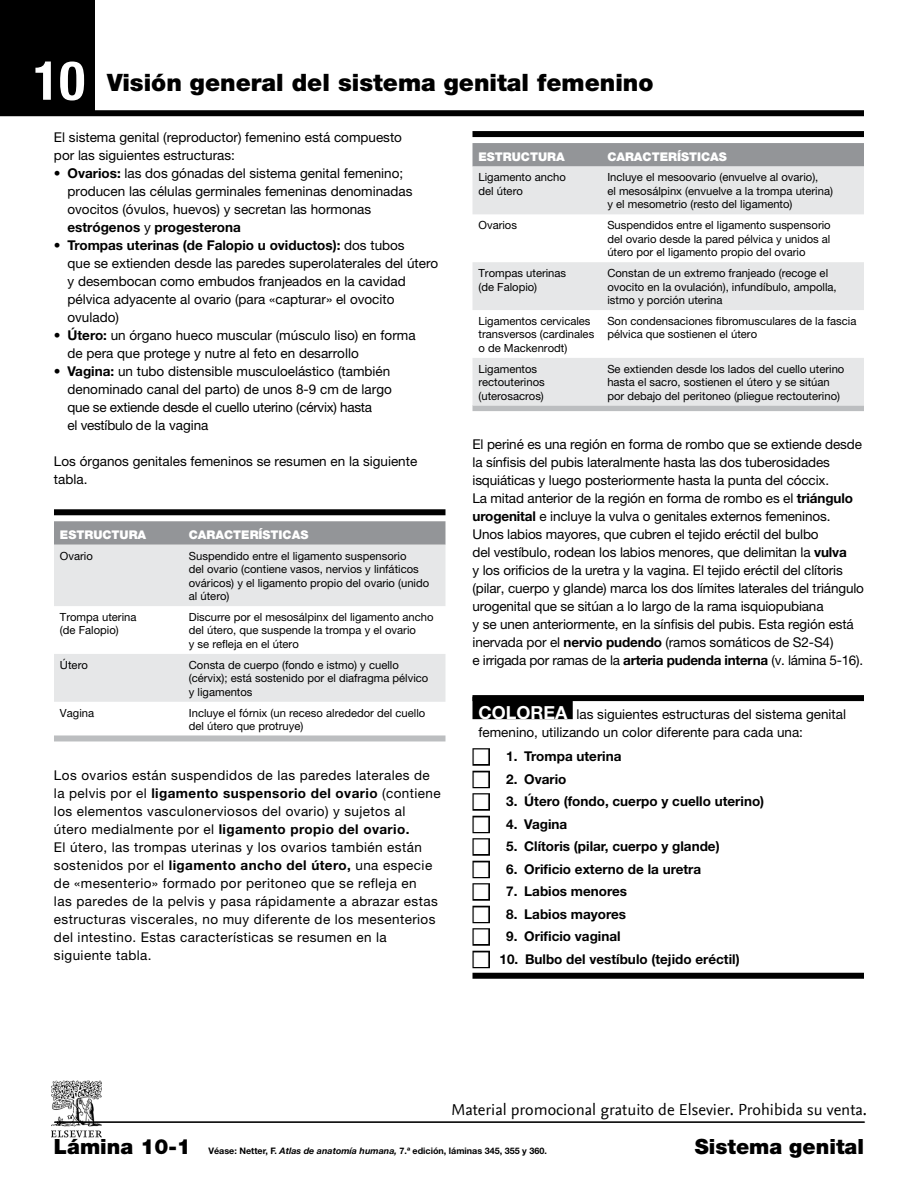
<style>
.page{position:relative;width:918px;height:1188px;background:#fff}
.page>*{position:absolute;margin:0;border:0;box-sizing:border-box;transform-origin:0 0}
.t1{font:700 condensed 54px "Helvetica Neue";color:#fff}
.t2{font:900 24px "Helvetica Neue";color:#000}
.t3{font:900 21px "Helvetica Neue";color:#000}
.t4{font:16.5px "Nexus Sans Offc Pro";color:#000}
.t5{font:13.5px/18px "Helvetica Neue";color:#000}
.t6{font:13.5px/18px "Helvetica Neue";letter-spacing:.03em;color:#000}
.t7{font:700 13.5px "Helvetica Neue";color:#000}
.t8{font:900 12px "Helvetica Neue";color:#fff}
.t9{font:11.25px/13.5px "Helvetica Neue";color:#000}
.t10{font:700 9px "Helvetica Neue";color:#000}
.s1{font-weight:700}
.s2{font-weight:700;font-size:18px;color:#fff}
.s3{font-style:italic}
</style>
<div class="page">
<img style="left:51px;top:1081px;width:51px;height:56px">
<div style="left:0;top:0;width:94px;height:114px;background:#000"></div>
<hr style="left:54px;top:1122px;width:810px;height:1px;background:#000">
<div style="left:0;top:110px;width:864px;height:6px;background:#000"></div>
<div style="left:54px;top:509px;width:391px;height:6px;background:#000"></div>
<div style="left:54px;top:735px;width:391px;height:6px;background:#bcbec0"></div>
<svg style="left:54px;top:521px;width:391px;height:24px;background:#95979a"></svg>
<svg style="left:54px;top:545px;width:391px;height:157px;fill:#e6e7e8"></svg>
<div style="left:472px;top:131px;width:392px;height:6px;background:#000"></div>
<div style="left:472px;top:405px;width:392px;height:6px;background:#bcbec0"></div>
<div style="left:472px;top:695px;width:392px;height:6px;background:#000"></div>
<div style="left:472px;top:697px;width:101px;height:22px;background:#000"></div>
<div style="left:472px;top:973px;width:392px;height:6px;background:#000"></div>
<div style="left:472px;top:143px;width:392px;height:24px;background:#939598"></div>
<svg style="left:472px;top:167px;width:392px;height:239px;fill:#e6e7e8"></svg>
<hr style="left:55px;top:1122px;width:810px;height:1px;background:#000">
<h1 class="t1" style="left:33px;top:48px;width:53px">10</h1>
<h2 class="t2" style="left:107px;top:68px;width:548px">Visión general del sistema genital femenino</h2>
<p class="t5" style="left:54px;top:128px;width:350px">El sistema genital (reproductor) femenino está compuesto por las siguientes estructuras:</p>
<p class="t5" style="left:67px;top:164px;width:347px;text-indent:-14px">• <span class="s1">Ovarios:</span> las dos gónadas del sistema genital femenino; producen las células germinales femeninas denominadas ovocitos (óvulos, huevos) y secretan las hormonas <span class="s1">estrógenos</span> y <span class="s1">progesterona</span></p>
<p class="t5" style="left:67px;top:236px;width:372px;text-indent:-14px">• <span class="s1">Trompas uterinas (de Falopio u oviductos):</span> dos tubos<br>que se extienden desde las paredes superolaterales del útero y desembocan como embudos franjeados en la cavidad pélvica adyacente al ovario (para «capturar» el ovocito ovulado)</p>
<p class="t5" style="left:67px;top:326px;width:350px;text-indent:-14px">• <span class="s1">Útero:</span> un órgano hueco muscular (músculo liso) en forma de pera que protege y nutre al feto en desarrollo</p>
<p class="t5" style="left:67px;top:362px;width:326px;text-indent:-14px">• <span class="s1">Vagina:</span> un tubo distensible musculoelástico (también denominado canal del parto) de unos 8-9 cm de largo que se extiende desde el cuello uterino (cérvix) hasta<br>el vestíbulo de la vagina</p>
<p class="t5" style="left:54px;top:452px;width:365px">Los órganos genitales femeninos se resumen en la siguiente tabla.</p>
<p class="t8" style="left:478px;top:149px;width:88px">ESTRUCTURA</p>
<p class="t8" style="left:607px;top:149px;width:121px">CARACTERÍSTICAS</p>
<p class="t9" style="left:478px;top:170px;width:89px">Ligamento ancho del útero</p>
<p class="t9" style="left:607px;top:170px;width:227px">Incluye el mesoovario (envuelve al ovario),<br>el mesosálpinx (envuelve a la trompa uterina) y el mesometrio (resto del ligamento)</p>
<p class="t9" style="left:478px;top:218px;width:40px">Ovarios</p>
<p class="t9" style="left:607px;top:218px;width:225px;text-align:justify">Suspendidos entre el ligamento suspensorio del ovario desde la pared pélvica y unidos al útero por el ligamento propio del ovario</p>
<p class="t9" style="left:478px;top:266px;width:89px">Trompas uterinas (de Falopio)</p>
<p class="t9" style="left:607px;top:266px;width:231px">Constan de un extremo franjeado (recoge el ovocito en la ovulación), infundíbulo, ampolla, istmo y porción uterina</p>
<p class="t9" style="left:478px;top:314px;width:117px">Ligamentos cervicales transversos (cardinales o de Mackenrodt)</p>
<p class="t9" style="left:607px;top:314px;width:251px">Son condensaciones fibromusculares de la fascia pélvica que sostienen el útero</p>
<p class="t9" style="left:478px;top:362px;width:68px">Ligamentos rectouterinos (uterosacros)</p>
<p class="t9" style="left:607px;top:362px;width:239px">Se extienden desde los lados del cuello uterino hasta el sacro, sostienen el útero y se sitúan por debajo del peritoneo (pliegue rectouterino)</p>
<p class="t5" style="left:472px;top:435px;width:393px">El periné es una región en forma de rombo que se extiende desde la sínfisis del pubis lateralmente hasta las dos tuberosidades isquiáticas y luego posteriormente hasta la punta del cóccix.<br>La mitad anterior de la región en forma de rombo es el <span class="s1">triángulo urogenital</span> e incluye la vulva o genitales externos femeninos.<br>Unos labios mayores, que cubren el tejido eréctil del bulbo<br>del vestíbulo, rodean los labios menores, que delimitan la <span class="s1">vulva<br></span>y los orificios de la uretra y la vagina. El tejido eréctil del clítoris (pilar, cuerpo y glande) marca los dos límites laterales del triángulo urogenital que se sitúan a lo largo de la rama isquiopubiana<br>y se unen anteriormente, en la sínfisis del pubis. Esta región está inervada por el <span class="s1">nervio pudendo</span> (ramos somáticos de S2-S4)<br>e irrigada por ramas de la <span class="s1">arteria pudenda interna</span> (v. lámina 5-16).</p>
<p class="t5" style="left:478px;top:705px;width:369px"><span class="s2">COLOREA</span> las siguientes estructuras del sistema genital femenino, utilizando un color diferente para cada una:</p>
<p class="t7" style="left:473px;top:748px;width:150px">■ 1. Trompa uterina</p>
<p class="t7" style="left:473px;top:771px;width:95px">■ 2. Ovario</p>
<p class="t7" style="left:473px;top:793px;width:293px">■ 3. Útero (fondo, cuerpo y cuello uterino)</p>
<p class="t7" style="left:473px;top:816px;width:96px">■ 4. Vagina</p>
<p class="t7" style="left:473px;top:838px;width:248px">■ 5. Clítoris (pilar, cuerpo y glande)</p>
<p class="t7" style="left:473px;top:861px;width:229px">■ 6. Orificio externo de la uretra</p>
<p class="t7" style="left:473px;top:883px;width:155px">■ 7. Labios menores</p>
<p class="t7" style="left:473px;top:906px;width:154px">■ 8. Labios mayores</p>
<p class="t7" style="left:473px;top:928px;width:149px">■ 9. Orificio vaginal</p>
<p class="t7" style="left:473px;top:951px;width:268px">■ 10. Bulbo del vestíbulo (tejido eréctil)</p>
<p class="t8" style="left:60px;top:527px;width:88px">ESTRUCTURA</p>
<p class="t8" style="left:189px;top:527px;width:121px">CARACTERÍSTICAS</p>
<p class="t9" style="left:60px;top:549px;width:34px">Ovario</p>
<p class="t9" style="left:189px;top:549px;width:242px">Suspendido entre el ligamento suspensorio<br>del ovario (contiene vasos, nervios y linfáticos ováricos) y el ligamento propio del ovario (unido al útero)</p>
<p class="t9" style="left:60px;top:610px;width:78px">Trompa uterina (de Falopio)</p>
<p class="t9" style="left:189px;top:610px;width:246px">Discurre por el mesosálpinx del ligamento ancho del útero, que suspende la trompa y el ovario<br>y se refleja en el útero</p>
<p class="t9" style="left:60px;top:658px;width:29px">Útero</p>
<p class="t9" style="left:189px;top:658px;width:241px">Consta de cuerpo (fondo e istmo) y cuello (cérvix); está sostenido por el diafragma pélvico y ligamentos</p>
<p class="t9" style="left:60px;top:706px;width:36px">Vagina</p>
<p class="t9" style="left:189px;top:706px;width:238px">Incluye el fórnix (un receso alrededor del cuello del útero que protruye)</p>
<p class="t6" style="left:54px;top:766px;width:388px">Los ovarios están suspendidos de las paredes laterales de la pelvis por el <span class="s1">ligamento suspensorio del ovario</span> (contiene los elementos vasculonerviosos del ovario) y sujetos al útero medialmente por el <span class="s1">ligamento propio del ovario.<br></span>El útero, las trompas uterinas y los ovarios también están sostenidos por el <span class="s1">ligamento ancho del útero,</span> una especie de «mesenterio» formado por peritoneo que se refleja en<br>las paredes de la pelvis y pasa rápidamente a abrazar estas estructuras viscerales, no muy diferente de los mesenterios del intestino. Estas características se resumen en la siguiente tabla.</p>
<p class="t4" style="left:451px;top:1097px;width:417px">Material promocional gratuito de Elsevier. Prohibida su venta.</p>
<h3 class="t3" style="left:54px;top:1134px;width:138px">Lámina 10-1</h3>
<p class="t10" style="left:208px;top:1145px;width:340px">Véase: Netter, F. <span class="s3">Atlas de anatomía humana,</span> 7.ª edición, láminas 345, 355 y 360.</p>
<h3 class="t3" style="left:695px;top:1134px;width:171px">Sistema genital</h3>
</div>
